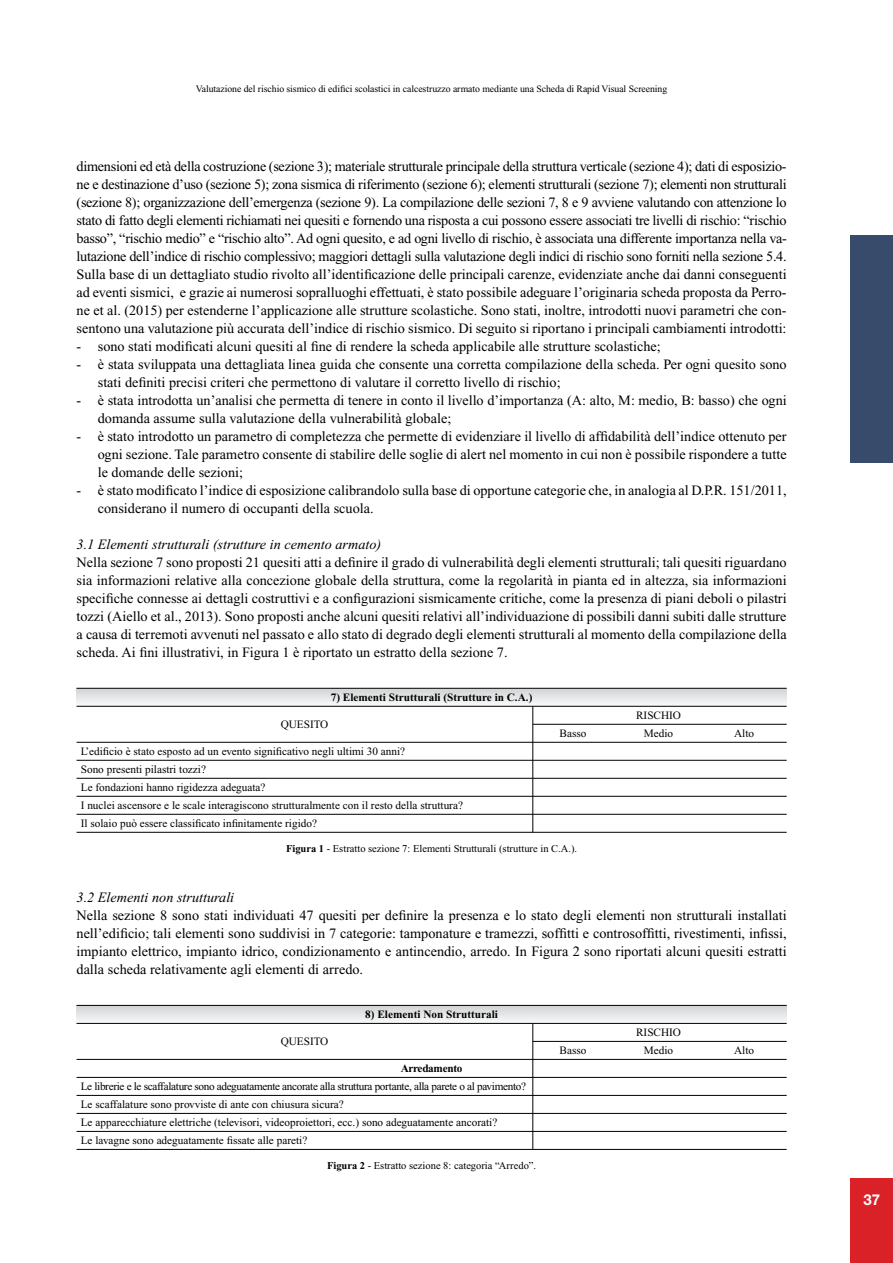
<style>
.page{position:relative;width:893px;height:1263px;background:#fff}
.page>*{position:absolute;margin:0;border:0;box-sizing:border-box;transform-origin:0 0}
.t1{font:700 15px "Helvetica Neue";color:#fff}
.t2{font:14.25px/18px "Times New Roman";color:#000;text-align:justify}
.t3{font:italic 14.25px "Times New Roman";color:#000}
.t4{font:11.25px/18px "Times New Roman";color:#000}
.t5{font:700 11.25px "Times New Roman";color:#000}
.t6{font:700 11.25px "Times New Roman";letter-spacing:-.025em;color:#000}
.t7{font:10.5px "Times New Roman";color:#000}
.t8{font:9.75px "Times New Roman";letter-spacing:-.005em;color:#000}
.s1{font-weight:700}
</style>
<div class="page">
<div style="left:850px;top:1178px;width:43px;height:85px;background:#da2128"></div>
<div style="left:850px;top:236px;width:43px;height:227px;background:#394b6a"></div>
<svg style="left:77px;top:1006px;width:710px;height:17px"></svg>
<hr style="left:77px;top:1005px;width:710px;height:1px;background:#000">
<hr style="left:77px;top:1023px;width:710px;height:1px;background:#000">
<hr style="left:533px;top:1041px;width:254px;height:1px;background:#000">
<hr style="left:77px;top:1059px;width:710px;height:1px;background:#000">
<hr style="left:77px;top:1077px;width:710px;height:1px;background:#000">
<hr style="left:77px;top:1095px;width:710px;height:1px;background:#000">
<hr style="left:77px;top:1113px;width:710px;height:1px;background:#000">
<hr style="left:77px;top:1131px;width:710px;height:1px;background:#000">
<hr style="left:77px;top:1149px;width:710px;height:1px;background:#000">
<hr style="left:532px;top:1023px;width:1px;height:126px;background:#000">
<svg style="left:77px;top:689px;width:710px;height:17px"></svg>
<hr style="left:77px;top:688px;width:710px;height:1px;background:#000">
<hr style="left:77px;top:706px;width:710px;height:1px;background:#000">
<hr style="left:533px;top:724px;width:254px;height:1px;background:#000">
<hr style="left:77px;top:742px;width:710px;height:1px;background:#000">
<hr style="left:77px;top:760px;width:710px;height:1px;background:#000">
<hr style="left:77px;top:778px;width:710px;height:1px;background:#000">
<hr style="left:77px;top:796px;width:710px;height:1px;background:#000">
<hr style="left:77px;top:814px;width:710px;height:1px;background:#000">
<hr style="left:77px;top:832px;width:710px;height:1px;background:#000">
<hr style="left:532px;top:706px;width:1px;height:126px;background:#000">
<p class="t8" style="left:196px;top:84px;width:473px">Valutazione del rischio sismico di edifici scolastici in calcestruzzo armato mediante una Scheda di Rapid Visual Screening</p>
<p class="t2" style="left:77px;top:157px;width:712px">dimensioni ed età della costruzione (sezione 3); materiale strutturale principale della struttura verticale (sezione 4); dati di esposizio&shy;ne e destinazione d’uso (sezione 5); zona sismica di riferimento (sezione 6); elementi strutturali (sezione 7); elementi non strutturali (sezione 8); organizzazione dell’emergenza (sezione 9). La compilazione delle sezioni 7, 8 e 9 avviene valutando con attenzione lo stato di fatto degli elementi richiamati nei quesiti e fornendo una risposta a cui possono essere associati tre livelli di rischio: “rischio basso”, “rischio medio” e “rischio alto”. Ad ogni quesito, e ad ogni livello di rischio, è associata una differente importanza nella va&shy;lutazione dell’indice di rischio complessivo; maggiori dettagli sulla valutazione degli indici di rischio sono forniti nella sezione 5.4.<br>Sulla base di un dettagliato studio rivolto all’identificazione delle principali carenze, evidenziate anche dai danni conseguenti ad eventi sismici, e grazie ai numerosi sopralluoghi effettuati, è stato possibile adeguare l’originaria scheda proposta da Perro&shy;ne et al. (2015) per estenderne l’applicazione alle strutture scolastiche. Sono stati, inoltre, introdotti nuovi parametri che con&shy;sentono una valutazione più accurata dell’indice di rischio sismico. Di seguito si riportano i principali cambiamenti introdotti:</p>
<p class="t2" style="left:77px;top:337px;width:586px">- sono stati modificati alcuni quesiti al fine di rendere la scheda applicabile alle strutture scolastiche;</p>
<p class="t2" style="left:98px;top:355px;width:690px;text-indent:-21px">- è stata sviluppata una dettagliata linea guida che consente una corretta compilazione della scheda. Per ogni quesito sono stati definiti precisi criteri che permettono di valutare il corretto livello di rischio;</p>
<p class="t2" style="left:98px;top:391px;width:690px;text-indent:-21px">- è stata introdotta un’analisi che permetta di tenere in conto il livello d’importanza (A: alto, M: medio, B: basso) che ogni domanda assume sulla valutazione della vulnerabilità globale;</p>
<p class="t2" style="left:98px;top:427px;width:690px;text-indent:-21px">- è stato introdotto un parametro di completezza che permette di evidenziare il livello di affidabilità dell’indice ottenuto per ogni sezione. Tale parametro consente di stabilire delle soglie di alert nel momento in cui non è possibile rispondere a tutte le domande delle sezioni;</p>
<p class="t2" style="left:98px;top:481px;width:690px;text-indent:-21px">- è stato modificato l’indice di esposizione calibrandolo sulla base di opportune categorie che, in analogia al D.P.R. 151/2011, considerano il numero di occupanti della scuola.</p>
<p class="t3" style="left:77px;top:536px;width:306px">3.1 Elementi strutturali (strutture in cemento armato)</p>
<p class="t2" style="left:77px;top:553px;width:712px">Nella sezione 7 sono proposti 21 quesiti atti a definire il grado di vulnerabilità degli elementi strutturali; tali quesiti riguardano sia informazioni relative alla concezione globale della struttura, come la regolarità in pianta ed in altezza, sia informazioni specifiche connesse ai dettagli costruttivi e a configurazioni sismicamente critiche, come la presenza di piani deboli o pilastri tozzi (Aiello et al., 2013). Sono proposti anche alcuni quesiti relativi all’individuazione di possibili danni subiti dalle strutture a causa di terremoti avvenuti nel passato e allo stato di degrado degli elementi strutturali al momento della compilazione della scheda. Ai fini illustrativi, in Figura 1 è riportato un estratto della sezione 7.</p>
<p class="t5" style="left:331px;top:691px;width:203px">7) Elementi Strutturali (Strutture in C.A.)</p>
<p class="t4" style="left:281px;top:715px;width:49px">QUESITO</p>
<p class="t4" style="left:636px;top:706px;width:46px">RISCHIO</p>
<p class="t4" style="left:560px;top:724px;width:28px">Basso</p>
<p class="t4" style="left:644px;top:724px;width:31px">Medio</p>
<p class="t4" style="left:734px;top:724px;width:22px">Alto</p>
<p class="t4" style="left:81px;top:742px;width:384px">L’edificio è stato esposto ad un evento significativo negli ultimi 30 anni?<br>Sono presenti pilastri tozzi?<br>Le fondazioni hanno rigidezza adeguata?<br>I nuclei ascensore e le scale interagiscono strutturalmente con il resto della struttura?<br>Il solaio può essere classificato infinitamente rigido?</p>
<p class="t7" style="left:286px;top:843px;width:293px"><span class="s1">Figura 1</span> - Estratto sezione 7: Elementi Strutturali (strutture in C.A.).</p>
<p class="t3" style="left:77px;top:889px;width:159px">3.2 Elementi non strutturali</p>
<p class="t2" style="left:77px;top:906px;width:712px">Nella sezione 8 sono stati individuati 47 quesiti per definire la presenza e lo stato degli elementi non strutturali installati nell’edificio; tali elementi sono suddivisi in 7 categorie: tamponature e tramezzi, soffitti e controsoffitti, rivestimenti, infissi, impianto elettrico, impianto idrico, condizionamento e antincendio, arredo. In Figura 2 sono riportati alcuni quesiti estratti dalla scheda relativamente agli elementi di arredo.</p>
<p class="t5" style="left:365px;top:1008px;width:134px">8) Elementi Non Strutturali</p>
<p class="t4" style="left:281px;top:1032px;width:49px">QUESITO</p>
<p class="t4" style="left:636px;top:1023px;width:46px">RISCHIO</p>
<p class="t4" style="left:560px;top:1041px;width:28px">Basso</p>
<p class="t4" style="left:644px;top:1041px;width:31px">Medio</p>
<p class="t4" style="left:734px;top:1041px;width:22px">Alto</p>
<p class="t6" style="left:401px;top:1062px;width:63px">Arredamento</p>
<p class="t4" style="left:81px;top:1077px;width:447px">Le librerie e le scaffalature sono adeguatamente ancorate alla struttura portante, alla parete o al pavimento?<br>Le scaffalature sono provviste di ante con chiusura sicura?<br>Le apparecchiature elettriche (televisori, videoproiettori, ecc.) sono adeguatamente ancorati?<br>Le lavagne sono adeguatamente fissate alle pareti?</p>
<p class="t7" style="left:327px;top:1160px;width:211px"><span class="s1">Figura 2</span> - Estratto sezione 8: categoria “Arredo”.</p>
<p class="t1" style="left:863px;top:1190px;width:18px">37</p>
</div>
